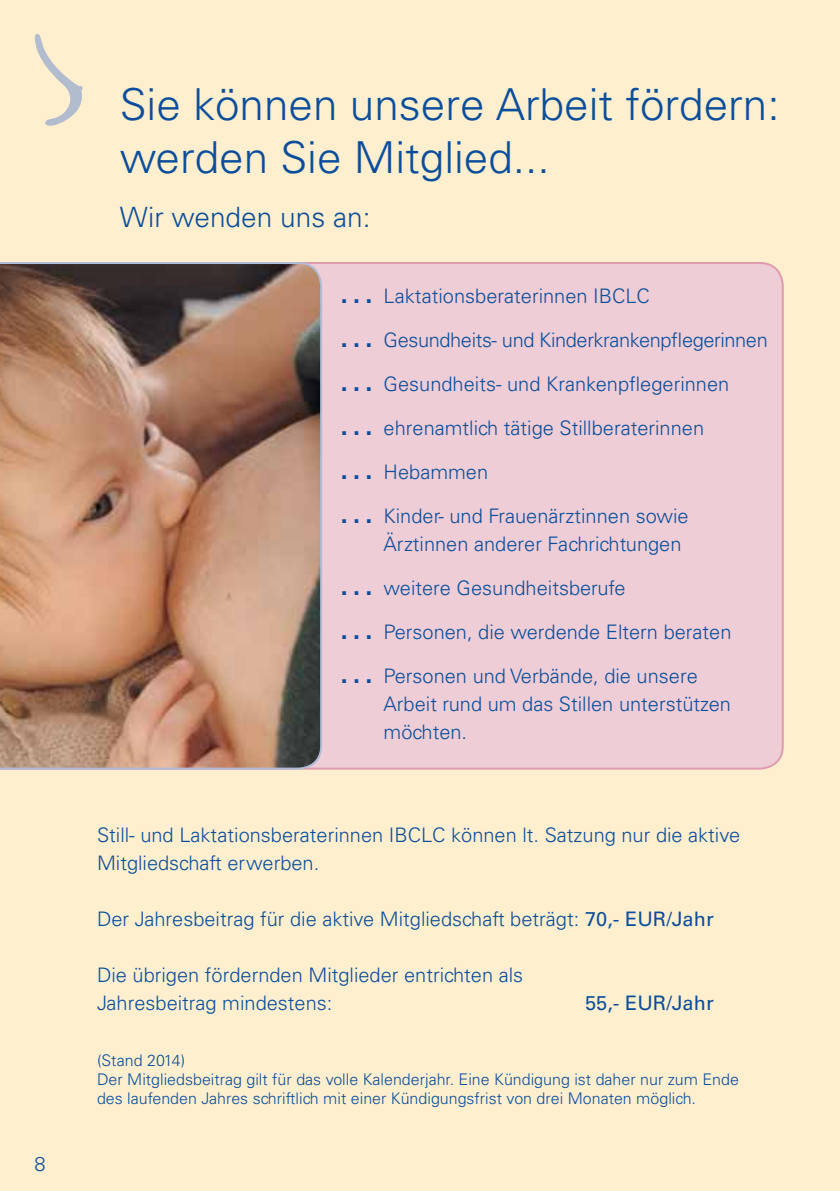
<style>
.page{position:relative;width:840px;height:1191px;background:#fff}
.page>*{position:absolute;margin:0;border:0;box-sizing:border-box;transform-origin:0 0}
.t1{font:300 44px/52.8px "Univers";color:#0a4e9b}
.t2{font:300 28px "Univers";color:#0a4e9b}
.t3{font:300 20px/28px "Univers";color:#0a4e9b}
.t4{font:300 20px/44px "Univers";letter-spacing:-.02em;color:#0a4e9b}
.t5{font:20px "Univers";color:#0a4e9b}
.t6{font:300 16px/19.2px "Univers";color:#0a4e9b}
.s1{font-size:44px}
.s2{font-weight:400}
</style>
<div class="page">
<div style="left:0;top:0;width:839px;height:1191px;background:#ffefcf"></div>
<svg style="left:35px;top:34px;width:48px;height:92px"></svg>
<div style="left:322px;top:262px;width:461px;height:507px;background:#efcdd7"></div>
<svg style="left:0;top:262px;width:322px;height:507px;background:#ab826b"></svg>
<p class="t3" style="left:35px;top:1150px;width:13px">8</p>
<h1 class="t1" style="left:120px;top:78px;width:661px">Sie können unsere Arbeit fördern: werden Sie Mitglied...</h1>
<h2 class="t2" style="left:120px;top:200px;width:252px">Wir wenden uns an:</h2>
<p class="t4" style="left:338px;top:273px;width:431px"><span class="s1">...</span> Laktationsberaterinnen IBCLC<br><span class="s1">...</span> Gesundheits- und Kinderkrankenpflegerinnen</p>
<p class="t3" style="left:338px;top:369px;width:392px"><span class="s1">...</span> Gesundheits- und Krankenpflegerinnen</p>
<p class="t3" style="left:338px;top:413px;width:367px"><span class="s1">...</span> ehrenamtlich tätige Stillberaterinnen</p>
<p class="t3" style="left:338px;top:457px;width:151px"><span class="s1">...</span> Hebammen</p>
<p class="t3" style="left:383px;top:501px;width:306px;text-indent:-45px"><span class="s1">...</span> Kinder- und Frauenärztinnen sowie<br>Ärztinnen anderer Fachrichtungen</p>
<p class="t3" style="left:338px;top:573px;width:289px"><span class="s1">...</span> weitere Gesundheitsberufe</p>
<p class="t3" style="left:338px;top:617px;width:394px"><span class="s1">...</span> Personen, die werdende Eltern beraten</p>
<p class="t3" style="left:383px;top:661px;width:348px;text-indent:-45px"><span class="s1">...</span> Personen und Verbände, die unsere<br>Arbeit rund um das Stillen unterstützen möchten.</p>
<p class="t3" style="left:97px;top:820px;width:644px">Still- und Laktationsberaterinnen IBCLC können lt. Satzung nur die aktive<br>Mitgliedschaft erwerben.</p>
<p class="t3" style="left:97px;top:904px;width:618px">Der Jahresbeitrag für die aktive Mitgliedschaft beträgt: <span class="s2">70,- EUR/Jahr</span></p>
<p class="t3" style="left:97px;top:960px;width:427px">Die übrigen fördernden Mitglieder entrichten als<br>Jahresbeitrag mindestens:</p>
<p class="t5" style="left:584px;top:990px;width:130px">55,- EUR/Jahr</p>
<p class="t6" style="left:97px;top:1050px;width:643px">(Stand 2014)<br>Der Mitgliedsbeitrag gilt für das volle Kalenderjahr. Eine Kündigung ist daher nur zum Ende des laufenden Jahres schriftlich mit einer Kündigungsfrist von drei Monaten möglich.</p>
</div>
